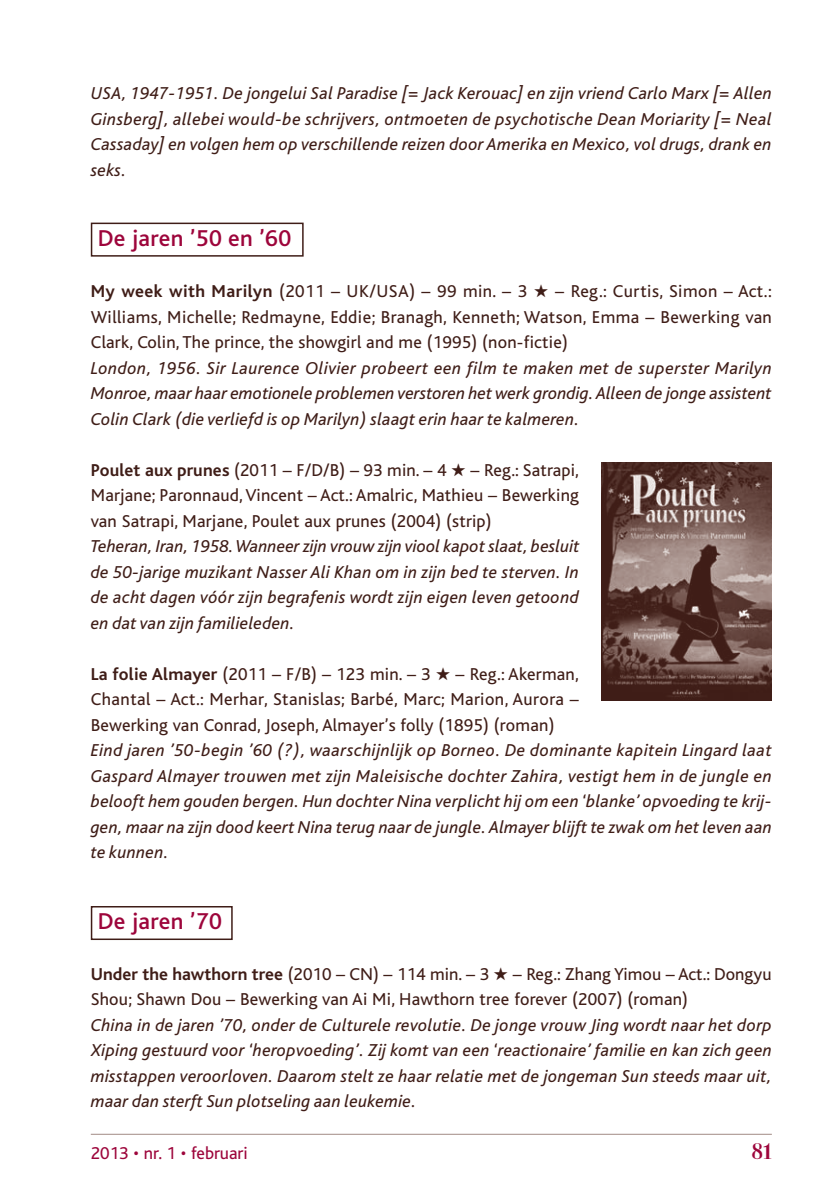
<style>
.page{position:relative;width:840px;height:1191px;background:#fff}
.page>*{position:absolute;margin:0;border:0;box-sizing:border-box;transform-origin:0 0}
.t1{font:500 24px "Bliss";letter-spacing:.015em;color:#9d053b}
.t2{font:21px "Bodoni Classic Bold Swashes";color:#9d053b}
.t3{font:italic 18px/25.6px "Bliss";letter-spacing:.01em;color:#3f1d17;text-align:justify}
.t4{font:18px/25.6px "Bliss";letter-spacing:.015em;color:#3f1d17;text-align:justify}
.t5{font:18px "Bliss";color:#9d053b}
.s1{font-weight:700}
</style>
<div class="page">
<hr style="left:91px;top:1133px;width:680px;height:1px;background:#a28b85">
<div style="left:91px;top:223px;width:212px;height:34px;border:2px solid #3f1d17"></div>
<img style="left:601px;top:462px;width:170px;height:238px">
<div style="left:91px;top:906px;width:141px;height:34px;border:2px solid #3f1d17"></div>
<p class="t3" style="left:91px;top:81px;width:682px">USA, 1947-1951. De jongelui Sal Paradise [= Jack Kerouac] en zijn vriend Carlo Marx [= Allen Ginsberg], allebei would-be schrijvers, ontmoeten de psychotische Dean Moriarity [= Neal Cassaday] en volgen hem op verschillende reizen door Amerika en Mexico, vol drugs, drank en seks.</p>
<h1 class="t1" style="left:98px;top:226px;width:195px">De jaren ’50 en ’60</h1>
<p class="t4" style="left:91px;top:279px;width:682px"><span class="s1">My week with Marilyn</span> (2011 – UK/USA) – 99 min. – 3 ★ – Reg.: Curtis, Simon – Act.:<br>Williams, Michelle; Redmayne, Eddie; Branagh, Kenneth; Watson, Emma – Bewerking van Clark, Colin, The prince, the showgirl and me (1995) (non-fictie)</p>
<p class="t3" style="left:91px;top:355px;width:682px">London, 1956. Sir Laurence Olivier probeert een film te maken met de superster Marilyn Monroe, maar haar emotionele problemen verstoren het werk grondig. Alleen de jonge assistent Colin Clark (die verliefd is op Marilyn) slaagt erin haar te kalmeren.</p>
<p class="t4" style="left:91px;top:457px;width:489px"><span class="s1">Poulet aux prunes</span> (2011 – F/D/B) – 93 min. – 4 ★ – Reg.: Satrapi, Marjane; Paronnaud, Vincent – Act.: Amalric, Mathieu – Bewerking van Satrapi, Marjane, Poulet aux prunes (2004) (strip)</p>
<p class="t3" style="left:91px;top:534px;width:490px">Teheran, Iran, 1958. Wanneer zijn vrouw zijn viool kapot slaat, besluit de 50-jarige muzikant Nasser Ali Khan om in zijn bed te sterven. In de acht dagen vóór zijn begrafenis wordt zijn eigen leven getoond en dat van zijn familieleden.</p>
<p class="t4" style="left:91px;top:661px;width:489px"><span class="s1">La folie Almayer</span> (2011 – F/B) – 123 min. – 3 ★ – Reg.: Akerman, Chantal – Act.: Merhar, Stanislas; Barbé, Marc; Marion, Aurora – Bewerking van Conrad, Joseph, Almayer’s folly (1895) (roman)</p>
<p class="t3" style="left:91px;top:738px;width:682px">Eind jaren ’50-begin ’60 (?), waarschijnlijk op Borneo. De dominante kapitein Lingard laat Gaspard Almayer trouwen met zijn Maleisische dochter Zahira, vestigt hem in de jungle en belooft hem gouden bergen. Hun dochter Nina verplicht hij om een ‘blanke’ opvoeding te krij&shy;gen, maar na zijn dood keert Nina terug naar de jungle. Almayer blijft te zwak om het leven aan te kunnen.</p>
<h1 class="t1" style="left:98px;top:908px;width:125px">De jaren ’70</h1>
<p class="t4" style="left:91px;top:961px;width:682px"><span class="s1">Under the hawthorn tree</span> (2010 – CN) – 114 min. – 3 ★ – Reg.: Zhang Yimou – Act.: Dongyu<br>Shou; Shawn Dou – Bewerking van Ai Mi, Hawthorn tree forever (2007) (roman)</p>
<p class="t3" style="left:91px;top:1012px;width:682px">China in de jaren ’70, onder de Culturele revolutie. De jonge vrouw Jing wordt naar het dorp Xiping gestuurd voor ‘heropvoeding’. Zij komt van een ‘reactionaire’ familie en kan zich geen misstappen veroorloven. Daarom stelt ze haar relatie met de jongeman Sun steeds maar uit, maar dan sterft Sun plotseling aan leukemie.</p>
<p class="t5" style="left:91px;top:1143px;width:158px">2013 • nr. 1 • februari</p>
<p class="t2" style="left:751px;top:1138px;width:22px">81</p>
</div>
